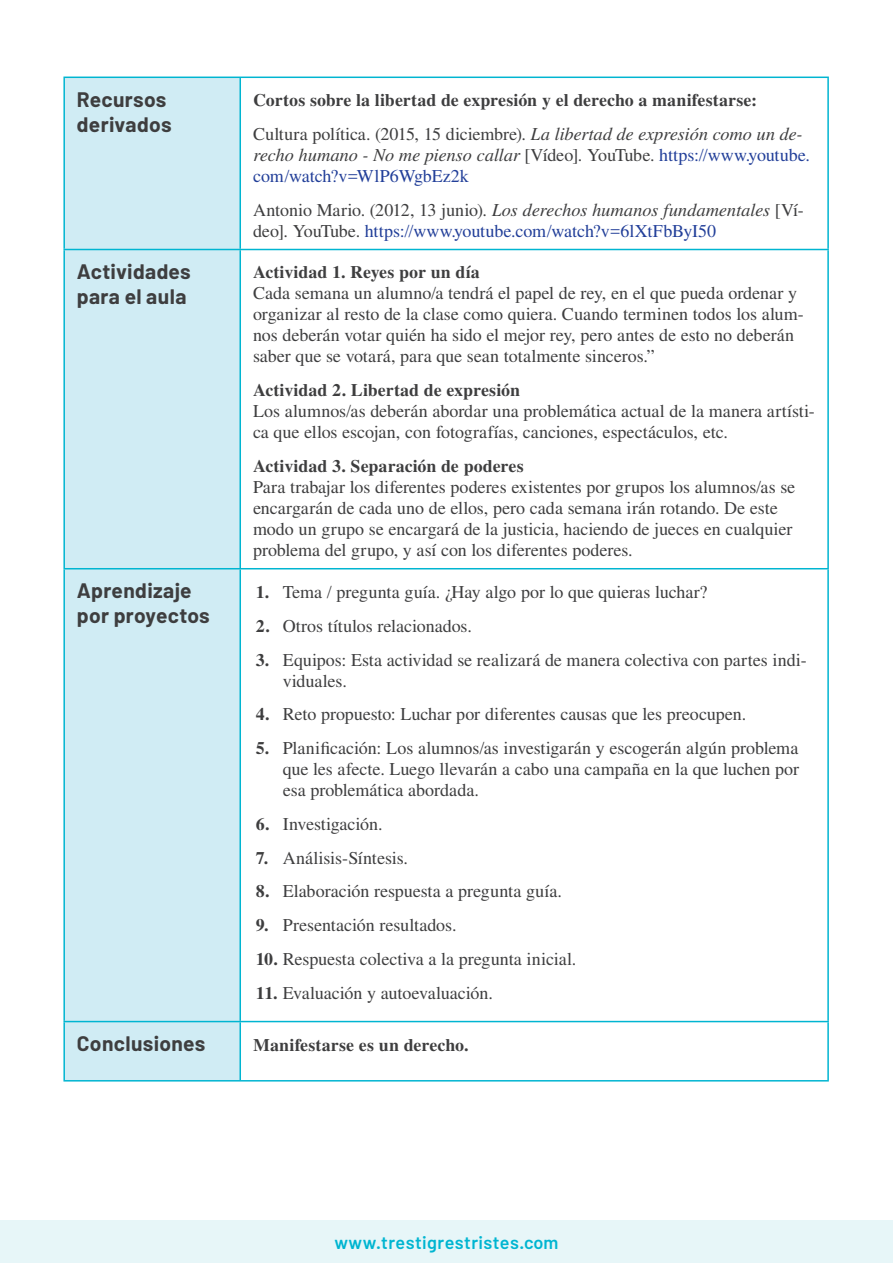
<style>
.page{position:relative;width:893px;height:1263px;background:#fff}
.page>*{position:absolute;margin:0;border:0;box-sizing:border-box;transform-origin:0 0}
.t1{font:700 21px/25.2px "Barlow";letter-spacing:.015em;color:#3e3e3f}
.t2{font:18px/21px "Nimbus Rom No 9 L";color:#3e3e3f}
.t3{font:500 18px/33.8px "Nimbus Rom No 9 L";color:#3e3e3f}
.t4{font:18px/21px "Nimbus Rom No 9 L";color:#223f99}
.t5{font:600 18px "Barlow";letter-spacing:.025em;color:#00b5d1}
.s1{font-weight:400}
.s2{font-weight:400;font-style:italic}
.s3{font-style:italic;color:#3e3e3f}
.s4{color:#3e3e3f}
.s5{font-style:italic}
.s6{color:#223f99}
.s7{font-weight:500}
</style>
<div class="page">
<div style="left:0;top:1220px;width:893px;height:43px;background:#e7f6f8"></div>
<div style="left:65px;top:78px;width:174px;height:1002px;background:#d0ecf4"></div>
<svg style="left:241px;top:78px;width:586px;height:945px"></svg>
<hr style="left:63px;top:77px;width:178px;height:1px;background:#00b5d1">
<hr style="left:63px;top:78px;width:2px;height:171px;background:#00b5d1">
<hr style="left:63px;top:249px;width:178px;height:1px;background:#00b5d1">
<hr style="left:63px;top:250px;width:2px;height:318px;background:#00b5d1">
<hr style="left:63px;top:568px;width:178px;height:1px;background:#00b5d1">
<hr style="left:63px;top:569px;width:2px;height:452px;background:#00b5d1">
<hr style="left:63px;top:1021px;width:178px;height:1px;background:#00b5d1">
<hr style="left:63px;top:1022px;width:2px;height:58px;background:#00b5d1">
<hr style="left:63px;top:1080px;width:178px;height:1px;background:#00b5d1">
<hr style="left:241px;top:77px;width:588px;height:1px;background:#00b5d1">
<hr style="left:827px;top:78px;width:2px;height:171px;background:#00b5d1">
<hr style="left:241px;top:249px;width:588px;height:1px;background:#00b5d1">
<hr style="left:827px;top:250px;width:2px;height:318px;background:#00b5d1">
<hr style="left:241px;top:568px;width:588px;height:1px;background:#00b5d1">
<hr style="left:827px;top:569px;width:2px;height:452px;background:#00b5d1">
<hr style="left:241px;top:1021px;width:588px;height:1px;background:#00b5d1">
<hr style="left:827px;top:1022px;width:2px;height:58px;background:#00b5d1">
<hr style="left:241px;top:1080px;width:588px;height:1px;background:#00b5d1">
<hr style="left:239px;top:78px;width:2px;height:171px;background:#00b5d1">
<hr style="left:239px;top:250px;width:2px;height:318px;background:#00b5d1">
<hr style="left:239px;top:569px;width:2px;height:452px;background:#00b5d1">
<hr style="left:239px;top:1022px;width:2px;height:58px;background:#00b5d1">
<p class="t1" style="left:77px;top:87px;width:96px">Recursos derivados</p>
<p class="t3" style="left:253px;top:83px;width:551px">Cortos sobre la libertad de expresión y el derecho a manifestarse:<br><span class="s1">Cultura política. (2015, 15 diciembre).</span> <span class="s2">La libertad de expresión como un de-</span></p>
<p class="t4" style="left:253px;top:144px;width:559px"><span class="s3">recho humano - No me pienso callar</span> <span class="s4">[Vídeo]. YouTube.</span> https://www.youtube. com/watch?v=WlP6WgbEz2k</p>
<p class="t2" style="left:253px;top:199px;width:552px">Antonio Mario. (2012, 13 junio). <span class="s5">Los derechos humanos fundamentales</span> [Ví&shy;deo]. YouTube. <span class="s6">https://www.youtube.com/watch?v=6lXtFbByI50</span></p>
<p class="t1" style="left:77px;top:259px;width:115px">Actividades para el aula</p>
<p class="t3" style="left:253px;top:255px;width:228px">Actividad 1. Reyes por un día</p>
<p class="t2" style="left:253px;top:282px;width:552px">Cada semana un alumno/a tendrá el papel de rey, en el que pueda ordenar y organizar al resto de la clase como quiera. Cuando terminen todos los alum&shy;nos deberán votar quién ha sido el mejor rey, pero antes de esto no deberán saber que se votará, para que sean totalmente sinceros.”</p>
<p class="t3" style="left:253px;top:373px;width:269px">Actividad 2. Libertad de expresión</p>
<p class="t2" style="left:253px;top:400px;width:563px">Los alumnos/as deberán abordar una problemática actual de la manera artísti&shy;ca que ellos escojan, con fotografías, canciones, espectáculos, etc.</p>
<p class="t3" style="left:253px;top:449px;width:272px">Actividad 3. Separación de poderes</p>
<p class="t2" style="left:253px;top:476px;width:544px">Para trabajar los diferentes poderes existentes por grupos los alumnos/as se encargarán de cada uno de ellos, pero cada semana irán rotando. De este modo un grupo se encargará de la justicia, haciendo de jueces en cualquier problema del grupo, y así con los diferentes poderes.</p>
<p class="t1" style="left:77px;top:578px;width:134px">Aprendizaje por proyectos</p>
<p class="t2" style="left:256px;top:581px;width:453px"><span class="s7">1.</span> Tema / pregunta guía. ¿Hay algo por lo que quieras luchar?</p>
<p class="t2" style="left:256px;top:615px;width:218px"><span class="s7">2.</span> Otros títulos relacionados.</p>
<p class="t2" style="left:283px;top:648px;width:525px;text-indent:-27px"><span class="s7">3.</span> Equipos: Esta actividad se realizará de manera colectiva con partes indi&shy;viduales.</p>
<p class="t2" style="left:256px;top:703px;width:492px"><span class="s7">4.</span> Reto propuesto: Luchar por diferentes causas que les preocupen.</p>
<p class="t2" style="left:283px;top:737px;width:518px;text-align:justify;text-indent:-27px"><span class="s7">5.</span> Planificación: Los alumnos/as investigarán y escogerán algún problema que les afecte. Luego llevarán a cabo una campaña en la que luchen por esa problemática abordada.</p>
<p class="t2" style="left:256px;top:813px;width:128px"><span class="s7">6.</span> Investigación.</p>
<p class="t2" style="left:256px;top:846px;width:154px"><span class="s7">7.</span> Análisis-Síntesis.</p>
<p class="t2" style="left:256px;top:880px;width:308px"><span class="s7">8.</span> Elaboración respuesta a pregunta guía.</p>
<p class="t2" style="left:256px;top:914px;width:202px"><span class="s7">9.</span> Presentación resultados.</p>
<p class="t2" style="left:256px;top:948px;width:322px"><span class="s7">10.</span> Respuesta colectiva a la pregunta inicial.</p>
<p class="t2" style="left:256px;top:981px;width:239px"><span class="s7">11.</span> Evaluación y autoevaluación.</p>
<p class="t1" style="left:77px;top:1031px;width:130px">Conclusiones</p>
<p class="t3" style="left:253px;top:1027px;width:217px">Manifestarse es un derecho.</p>
<p class="t5" style="left:334px;top:1231px;width:226px">www.trestigrestristes.com</p>
</div>
